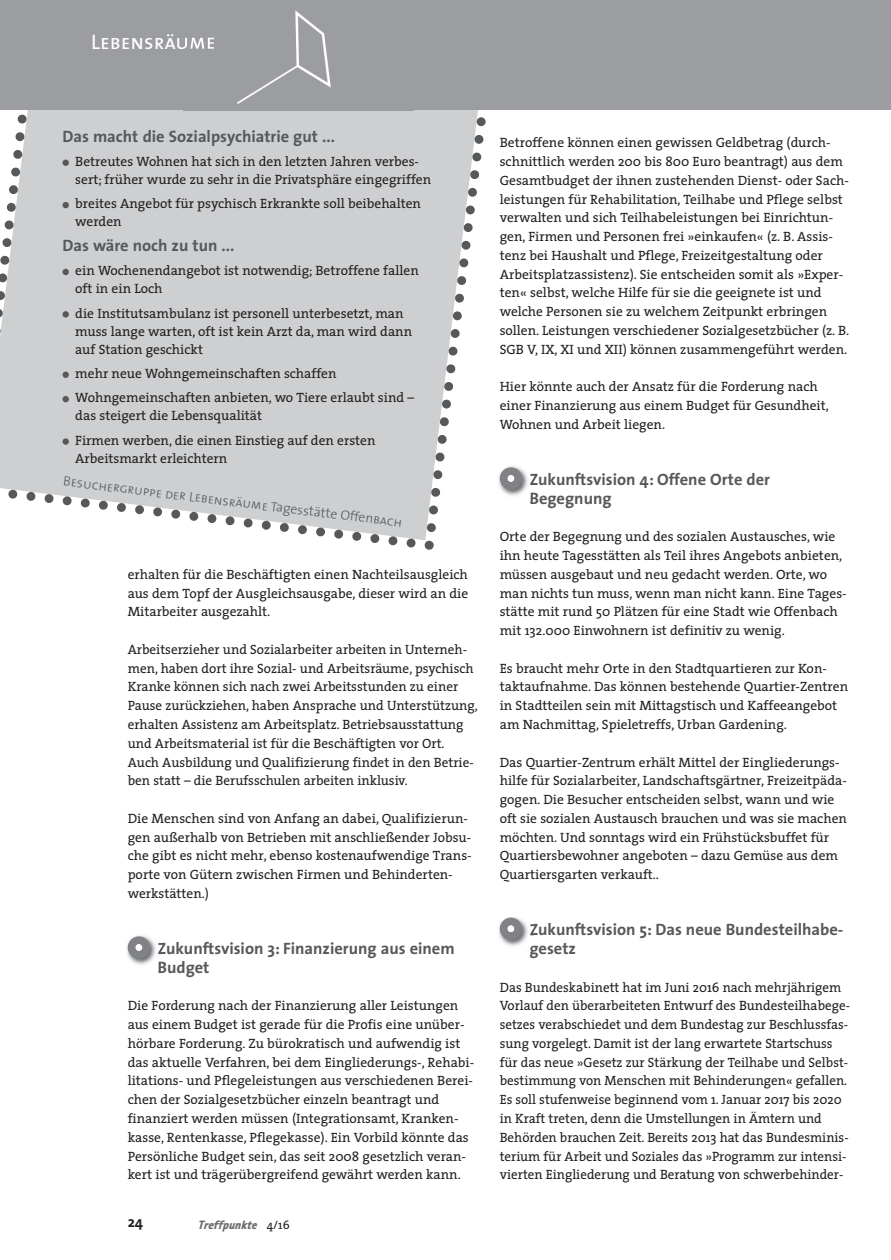
<style>
.page{position:relative;width:891px;height:1260px;background:#fff}
.page>*{position:absolute;margin:0;border:0;box-sizing:border-box;transform-origin:0 0}
.t1{font:21px "The Sans Caps";color:#fff}
.t2{font:700 16.5px/18.8px "The Sans";color:#57585a}
.t3{font:700 15px "The Sans";color:#231f20}
.t4{font:13.5px/18.8px "The Serif";color:#231f20}
.t5{font:13.5px "The Sans Light Caps";color:#57585a}
.t6{font:italic 900 12px "Rotis Sans";color:#6c6d70}
.s1{font-family:"The Sans";font-weight:300}
.s2{font-family:"The Serif";font-weight:400;font-style:normal;color:#231f20}
</style>
<div class="page">
<svg style="left:0;top:110px;width:486px;height:440px"></svg>
<img style="left:126px;top:935px;width:33px;height:34px">
<img style="left:158px;top:941px;width:3px;height:16px">
<svg style="left:159px;top:961px;width:2px;height:8px"></svg>
<svg style="left:128px;top:936px;width:22px;height:22px"></svg>
<img style="left:498px;top:466px;width:30px;height:30px">
<img style="left:530px;top:473px;width:3px;height:12px">
<svg style="left:530px;top:492px;width:3px;height:9px"></svg>
<svg style="left:499px;top:467px;width:23px;height:22px"></svg>
<img style="left:498px;top:920px;width:30px;height:26px">
<img style="left:530px;top:924px;width:3px;height:12px">
<svg style="left:530px;top:946px;width:3px;height:5px"></svg>
<svg style="left:499px;top:917px;width:23px;height:22px"></svg>
<div style="left:0;top:0;width:890px;height:110px;background:#9b9da0"></div>
<img style="left:183px;top:10px;width:230px;height:111px">
<img style="left:183px;top:37px;width:31px;height:12px">
<div style="left:62px;top:159px;width:7px;height:7px;background:#57585a;border-radius:50%"></div>
<div style="left:62px;top:202px;width:7px;height:6px;background:#57585a;border-radius:50%"></div>
<div style="left:62px;top:269px;width:7px;height:6px;background:#57585a;border-radius:50%"></div>
<div style="left:62px;top:371px;width:7px;height:7px;background:#57585a;border-radius:50%"></div>
<div style="left:62px;top:311px;width:7px;height:6px;background:#57585a;border-radius:50%"></div>
<div style="left:62px;top:396px;width:7px;height:6px;background:#57585a;border-radius:50%"></div>
<div style="left:62px;top:438px;width:7px;height:6px;background:#57585a;border-radius:50%"></div>
<h1 class="t1" style="left:91px;top:29px;width:126px">Lebensräume</h1>
<p class="t2" style="left:62px;top:128px;width:274px">Das macht die Sozialpsychiatrie gut ...</p>
<p class="t4" style="left:75px;top:154px;width:357px;line-height:18px">Betreutes Wohnen hat sich in den letzten Jahren verbes&shy;sert; früher wurde zu sehr in die Privatsphäre eingegriffen</p>
<p class="t4" style="left:75px;top:196px;width:347px;line-height:18px">breites Angebot für psychisch Erkrankte soll beibehalten werden</p>
<p class="t2" style="left:62px;top:237px;width:173px">Das wäre noch zu tun ...</p>
<p class="t4" style="left:75px;top:263px;width:345px;line-height:18px">ein Wochenendangebot ist notwendig; Betroffene fallen oft in ein Loch</p>
<p class="t4" style="left:75px;top:305px;width:338px;line-height:18px">die Institutsambulanz ist personell unterbesetzt, man muss lange warten, oft ist kein Arzt da, man wird dann auf Station geschickt</p>
<p class="t4" style="left:75px;top:362px;width:340px;line-height:24.5px">mehr neue Wohngemeinschaften schaffen<br>Wohngemeinschaften anbieten, wo Tiere erlaubt sind –</p>
<p class="t4" style="left:75px;top:405px;width:302px;line-height:24.5px">das steigert die Lebensqualität<br>Firmen werben, die einen Einstieg auf den ersten</p>
<p class="t4" style="left:75px;top:450px;width:153px">Arbeitsmarkt erleichtern</p>
<p class="t5" style="left:64px;top:472px;width:343px;rotate:7deg">Besuchergruppe der Lebensräume <span class="s1">Tagesstätte Offen</span>bach</p>
<p class="t4" style="left:128px;top:566px;width:342px;text-align:justify">erhalten für die Beschäftigten einen Nachteilsausgleich aus dem Topf der Ausgleichsausgabe, dieser wird an die Mitarbeiter ausgezahlt.</p>
<p class="t4" style="left:128px;top:641px;width:351px">Arbeitserzieher und Sozialarbeiter arbeiten in Unterneh&shy;men, haben dort ihre Sozial- und Arbeitsräume, psychisch Kranke können sich nach zwei Arbeitsstunden zu einer Pause zurückziehen, haben Ansprache und Unterstützung, erhalten Assistenz am Arbeitsplatz. Betriebsausstattung und Arbeitsmaterial ist für die Beschäftigten vor Ort.<br>Auch Ausbildung und Qualifizierung findet in den Betrie&shy;ben statt – die Berufsschulen arbeiten inklusiv.</p>
<p class="t4" style="left:128px;top:810px;width:345px">Die Menschen sind von Anfang an dabei, Qualifizierun&shy;gen außerhalb von Betrieben mit anschließender Jobsu&shy;che gibt es nicht mehr, ebenso kostenaufwendige Trans&shy;porte von Gütern zwischen Firmen und Behinderten&shy;werkstätten.)</p>
<p class="t2" style="left:157px;top:940px;width:299px">Zukunftsvision 3: Finanzierung aus einem<br>Budget</p>
<p class="t4" style="left:128px;top:997px;width:348px">Die Forderung nach der Finanzierung aller Leistungen aus einem Budget ist gerade für die Profis eine unüber&shy;hörbare Forderung. Zu bürokratisch und aufwendig ist das aktuelle Verfahren, bei dem Eingliederungs-, Rehabi&shy;litations- und Pflegeleistungen aus verschiedenen Berei&shy;chen der Sozialgesetzbücher einzeln beantragt und finanziert werden müssen (Integrationsamt, Kranken&shy;kasse, Rentenkasse, Pflegekasse). Ein Vorbild könnte das Persönliche Budget sein, das seit 2008 gesetzlich veran&shy;kert ist und trägerübergreifend gewährt werden kann.</p>
<p class="t3" style="left:128px;top:1215px;width:17px">24</p>
<p class="t6" style="left:198px;top:1220px;width:93px">Treffpunkte <span class="s2">4/16</span></p>
<p class="t4" style="left:499px;top:135px;width:351px">Betroffene können einen gewissen Geldbetrag (durch&shy;schnittlich werden 200 bis 800 Euro beantragt) aus dem Gesamtbudget der ihnen zustehenden Dienst- oder Sach&shy;leistungen für Rehabilitation, Teilhabe und Pflege selbst verwalten und sich Teilhabeleistungen bei Einrichtun&shy;gen, Firmen und Personen frei »einkaufen« (z. B. Assis&shy;tenz bei Haushalt und Pflege, Freizeitgestaltung oder Arbeitsplatzassistenz). Sie entscheiden somit als »Exper&shy;ten« selbst, welche Hilfe für sie die geeignete ist und welche Personen sie zu welchem Zeitpunkt erbringen sollen. Leistungen verschiedener Sozialgesetzbücher (z. B.<br>SGB V, IX, XI und XII) können zusammengeführt werden.</p>
<p class="t4" style="left:499px;top:378px;width:330px">Hier könnte auch der Ansatz für die Forderung nach einer Finanzierung aus einem Budget für Gesundheit,<br>Wohnen und Arbeit liegen.</p>
<p class="t2" style="left:529px;top:471px;width:242px">Zukunftsvision 4: Offene Orte der<br>Begegnung</p>
<p class="t4" style="left:499px;top:528px;width:348px">Orte der Begegnung und des sozialen Austausches, wie ihn heute Tagesstätten als Teil ihres Angebots anbieten, müssen ausgebaut und neu gedacht werden. Orte, wo man nichts tun muss, wenn man nicht kann. Eine Tages&shy;stätte mit rund 50 Plätzen für eine Stadt wie Offenbach mit 132.000 Einwohnern ist definitiv zu wenig.</p>
<p class="t4" style="left:499px;top:660px;width:350px">Es braucht mehr Orte in den Stadtquartieren zur Kon&shy;taktaufnahme. Das können bestehende Quartier-Zentren in Stadtteilen sein mit Mittagstisch und Kaffeeangebot am Nachmittag, Spieletreffs, Urban Gardening.</p>
<p class="t4" style="left:499px;top:753px;width:349px">Das Quartier-Zentrum erhält Mittel der Eingliederungs&shy;hilfe für Sozialarbeiter, Landschaftsgärtner, Freizeitpäda&shy;gogen. Die Besucher entscheiden selbst, wann und wie oft sie sozialen Austausch brauchen und was sie machen möchten. Und sonntags wird ein Frühstücksbuffet für Quartiersbewohner angeboten – dazu Gemüse aus dem Quartiersgarten verkauft..</p>
<p class="t2" style="left:529px;top:921px;width:315px">Zukunftsvision 5: Das neue Bundesteilhabe&shy;gesetz</p>
<p class="t4" style="left:499px;top:978px;width:352px">Das Bundeskabinett hat im Juni 2016 nach mehrjährigem Vorlauf den überarbeiteten Entwurf des Bundesteilhabege&shy;setzes verabschiedet und dem Bundestag zur Beschlussfas&shy;sung vorgelegt. Damit ist der lang erwartete Startschuss für das neue »Gesetz zur Stärkung der Teilhabe und Selbst&shy;bestimmung von Menschen mit Behinderungen« gefallen.<br>Es soll stufenweise beginnend vom 1. Januar 2017 bis 2020 in Kraft treten, denn die Umstellungen in Ämtern und Behörden brauchen Zeit. Bereits 2013 hat das Bundesminis&shy;terium für Arbeit und Soziales das »Programm zur intensi&shy;vierten Eingliederung und Beratung von schwerbehinder-</p>
</div>
